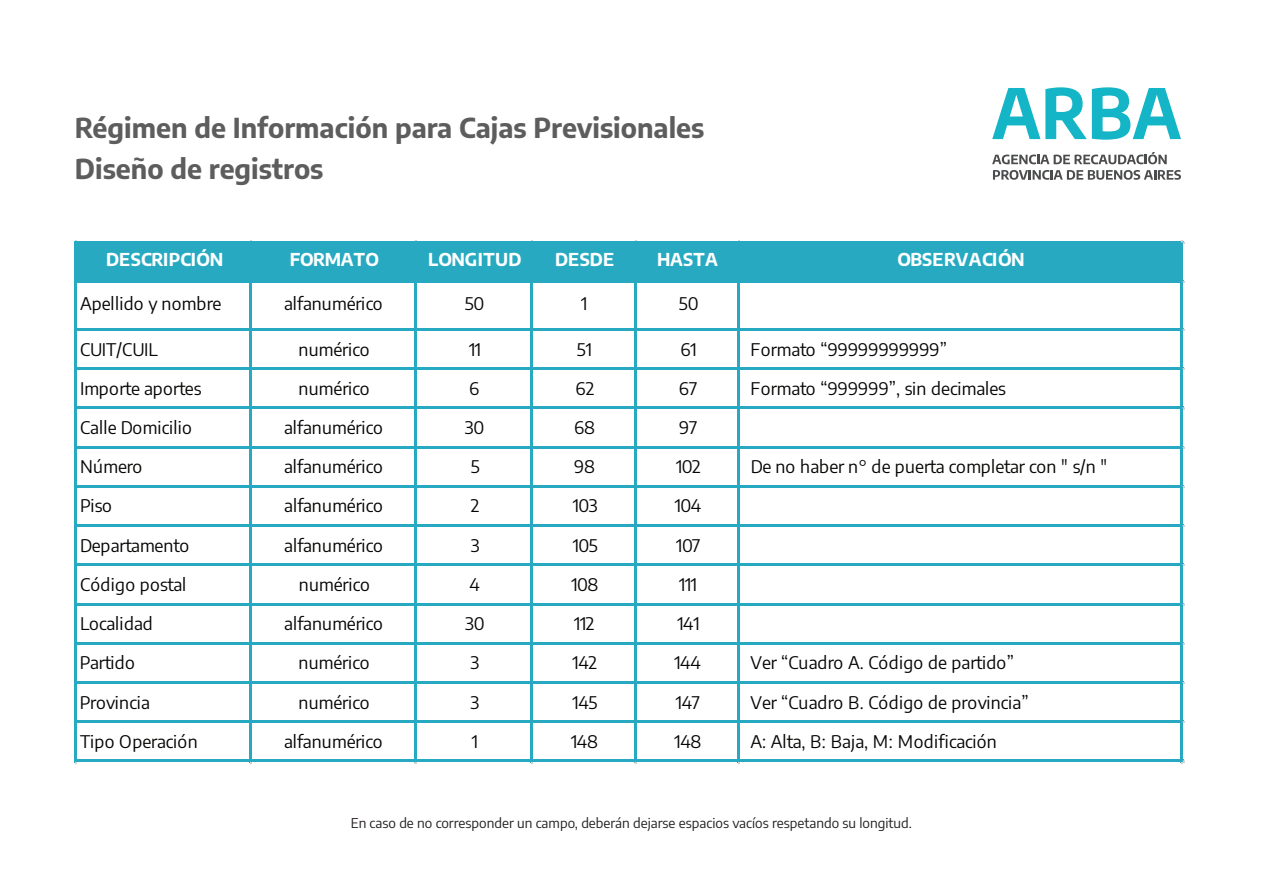
<style>
.page{position:relative;width:1263px;height:893px;background:#fff}
.page>*{position:absolute;margin:0;border:0;box-sizing:border-box;transform-origin:0 0}
.t1{font:700 27px/41.7px "Encode Sans";color:#5d5d5d}
.t2{font:17.4px "Encode Sans";letter-spacing:-.01em;color:#050504}
.t3{font:17.4px "Encode Sans";letter-spacing:.02em;color:#050504}
.t4{font:700 17.4px "Encode Sans";letter-spacing:.005em;color:#fff}
.t5{font:700 17.4px "Encode Sans";letter-spacing:-.02em;color:#fff}
.t6{font:13.5px "Encode Sans";color:#231f20}
</style>
<div class="page">
<svg style="left:992px;top:87px;width:189px;height:53px"></svg>
<svg style="left:992px;top:152px;width:175px;height:12px"></svg>
<svg style="left:993px;top:170px;width:188px;height:10px"></svg>
<div style="left:76px;top:242px;width:1107px;height:41px;background:#27aac1"></div>
<hr style="left:77px;top:241px;width:1106px;height:3px;background:#27aac1">
<hr style="left:77px;top:328px;width:1106px;height:3px;background:#27aac1">
<hr style="left:77px;top:367px;width:1106px;height:3px;background:#27aac1">
<hr style="left:77px;top:406px;width:1106px;height:3px;background:#27aac1">
<hr style="left:77px;top:446px;width:1106px;height:2px;background:#27aac1">
<hr style="left:77px;top:485px;width:1106px;height:3px;background:#27aac1">
<hr style="left:77px;top:524px;width:1106px;height:3px;background:#27aac1">
<hr style="left:77px;top:563px;width:1106px;height:3px;background:#27aac1">
<hr style="left:77px;top:602px;width:1106px;height:3px;background:#27aac1">
<hr style="left:77px;top:642px;width:1106px;height:3px;background:#27aac1">
<hr style="left:77px;top:681px;width:1106px;height:3px;background:#27aac1">
<hr style="left:77px;top:720px;width:1106px;height:3px;background:#27aac1">
<hr style="left:74px;top:241px;width:3px;height:521px;background:#27aac1">
<hr style="left:249px;top:244px;width:3px;height:518px;background:#27aac1">
<hr style="left:414px;top:244px;width:3px;height:518px;background:#27aac1">
<hr style="left:530px;top:244px;width:3px;height:518px;background:#27aac1">
<hr style="left:634px;top:244px;width:3px;height:518px;background:#27aac1">
<hr style="left:737px;top:244px;width:3px;height:518px;background:#27aac1">
<hr style="left:77px;top:759px;width:1106px;height:3px;background:#27aac1">
<hr style="left:1180px;top:283px;width:3px;height:479px;background:#27aac1">
<h1 class="t1" style="left:75px;top:105px;width:631px">Régimen de Información para Cajas Previsionales<br>Diseño de registros</h1>
<p class="t4" style="left:106px;top:247px;width:118px">DESCRIPCIÓN</p>
<p class="t5" style="left:290px;top:246px;width:91px">FORMATO</p>
<p class="t4" style="left:428px;top:246px;width:95px">LONGITUD</p>
<p class="t4" style="left:555px;top:246px;width:61px">DESDE</p>
<p class="t4" style="left:657px;top:246px;width:62px">HASTA</p>
<p class="t4" style="left:897px;top:247px;width:129px">OBSERVACIÓN</p>
<p class="t3" style="left:80px;top:292px;width:143px">Apellido y nombre</p>
<p class="t2" style="left:284px;top:292px;width:100px">alfanumérico</p>
<p class="t2" style="left:465px;top:292px;width:21px">50</p>
<p class="t2" style="left:581px;top:292px;width:8px">1</p>
<p class="t2" style="left:679px;top:292px;width:21px">50</p>
<p class="t2" style="left:80px;top:337px;width:79px">CUIT/CUIL</p>
<p class="t2" style="left:299px;top:337px;width:72px">numérico</p>
<p class="t2" style="left:469px;top:337px;width:14px">11</p>
<p class="t2" style="left:577px;top:337px;width:17px">51</p>
<p class="t2" style="left:680px;top:337px;width:18px">61</p>
<p class="t2" style="left:750px;top:337px;width:198px">Formato “99999999999”</p>
<p class="t2" style="left:80px;top:376px;width:123px">Importe aportes</p>
<p class="t2" style="left:299px;top:376px;width:72px">numérico</p>
<p class="t2" style="left:469px;top:376px;width:12px">6</p>
<p class="t2" style="left:575px;top:376px;width:20px">62</p>
<p class="t2" style="left:679px;top:376px;width:20px">67</p>
<p class="t2" style="left:750px;top:376px;width:257px">Formato “999999”, sin decimales</p>
<p class="t3" style="left:80px;top:415px;width:113px">Calle Domicilio</p>
<p class="t2" style="left:284px;top:415px;width:100px">alfanumérico</p>
<p class="t2" style="left:465px;top:415px;width:21px">30</p>
<p class="t2" style="left:574px;top:415px;width:23px">68</p>
<p class="t2" style="left:679px;top:415px;width:20px">97</p>
<p class="t2" style="left:80px;top:455px;width:64px">Número</p>
<p class="t2" style="left:284px;top:455px;width:100px">alfanumérico</p>
<p class="t2" style="left:471px;top:455px;width:10px">5</p>
<p class="t2" style="left:574px;top:455px;width:23px">98</p>
<p class="t2" style="left:676px;top:455px;width:26px">102</p>
<p class="t2" style="left:751px;top:455px;width:358px">De no haber n° de puerta completar con " s/n "</p>
<p class="t2" style="left:80px;top:494px;width:33px">Piso</p>
<p class="t2" style="left:284px;top:494px;width:100px">alfanumérico</p>
<p class="t2" style="left:471px;top:494px;width:10px">2</p>
<p class="t2" style="left:573px;top:494px;width:26px">103</p>
<p class="t2" style="left:675px;top:494px;width:28px">104</p>
<p class="t2" style="left:80px;top:533px;width:110px">Departamento</p>
<p class="t2" style="left:284px;top:533px;width:100px">alfanumérico</p>
<p class="t2" style="left:471px;top:533px;width:10px">3</p>
<p class="t2" style="left:573px;top:533px;width:26px">105</p>
<p class="t2" style="left:676px;top:533px;width:26px">107</p>
<p class="t3" style="left:80px;top:572px;width:107px">Código postal</p>
<p class="t2" style="left:299px;top:572px;width:72px">numérico</p>
<p class="t2" style="left:469px;top:572px;width:12px">4</p>
<p class="t2" style="left:571px;top:572px;width:28px">108</p>
<p class="t2" style="left:679px;top:572px;width:20px">111</p>
<p class="t2" style="left:80px;top:611px;width:74px">Localidad</p>
<p class="t2" style="left:284px;top:611px;width:100px">alfanumérico</p>
<p class="t2" style="left:465px;top:611px;width:21px">30</p>
<p class="t2" style="left:574px;top:611px;width:22px">112</p>
<p class="t2" style="left:677px;top:611px;width:24px">141</p>
<p class="t2" style="left:80px;top:651px;width:56px">Partido</p>
<p class="t2" style="left:299px;top:651px;width:72px">numérico</p>
<p class="t2" style="left:470px;top:651px;width:10px">3</p>
<p class="t2" style="left:572px;top:651px;width:26px">142</p>
<p class="t2" style="left:674px;top:651px;width:28px">144</p>
<p class="t3" style="left:750px;top:651px;width:265px">Ver “Cuadro A. Código de partido”</p>
<p class="t2" style="left:80px;top:690px;width:72px">Provincia</p>
<p class="t2" style="left:299px;top:690px;width:72px">numérico</p>
<p class="t2" style="left:470px;top:690px;width:10px">3</p>
<p class="t2" style="left:572px;top:690px;width:26px">145</p>
<p class="t2" style="left:676px;top:690px;width:26px">147</p>
<p class="t3" style="left:750px;top:690px;width:280px">Ver “Cuadro B. Código de provincia”</p>
<p class="t3" style="left:80px;top:729px;width:119px">Tipo Operación</p>
<p class="t2" style="left:284px;top:729px;width:100px">alfanumérico</p>
<p class="t2" style="left:472px;top:729px;width:8px">1</p>
<p class="t2" style="left:571px;top:729px;width:28px">148</p>
<p class="t2" style="left:674px;top:729px;width:28px">148</p>
<p class="t3" style="left:750px;top:729px;width:248px">A: Alta, B: Baja, M: Modificación</p>
<p class="t6" style="left:351px;top:813px;width:563px">En caso de no corresponder un campo, deberán dejarse espacios vacíos respetando su longitud.</p>
</div>
